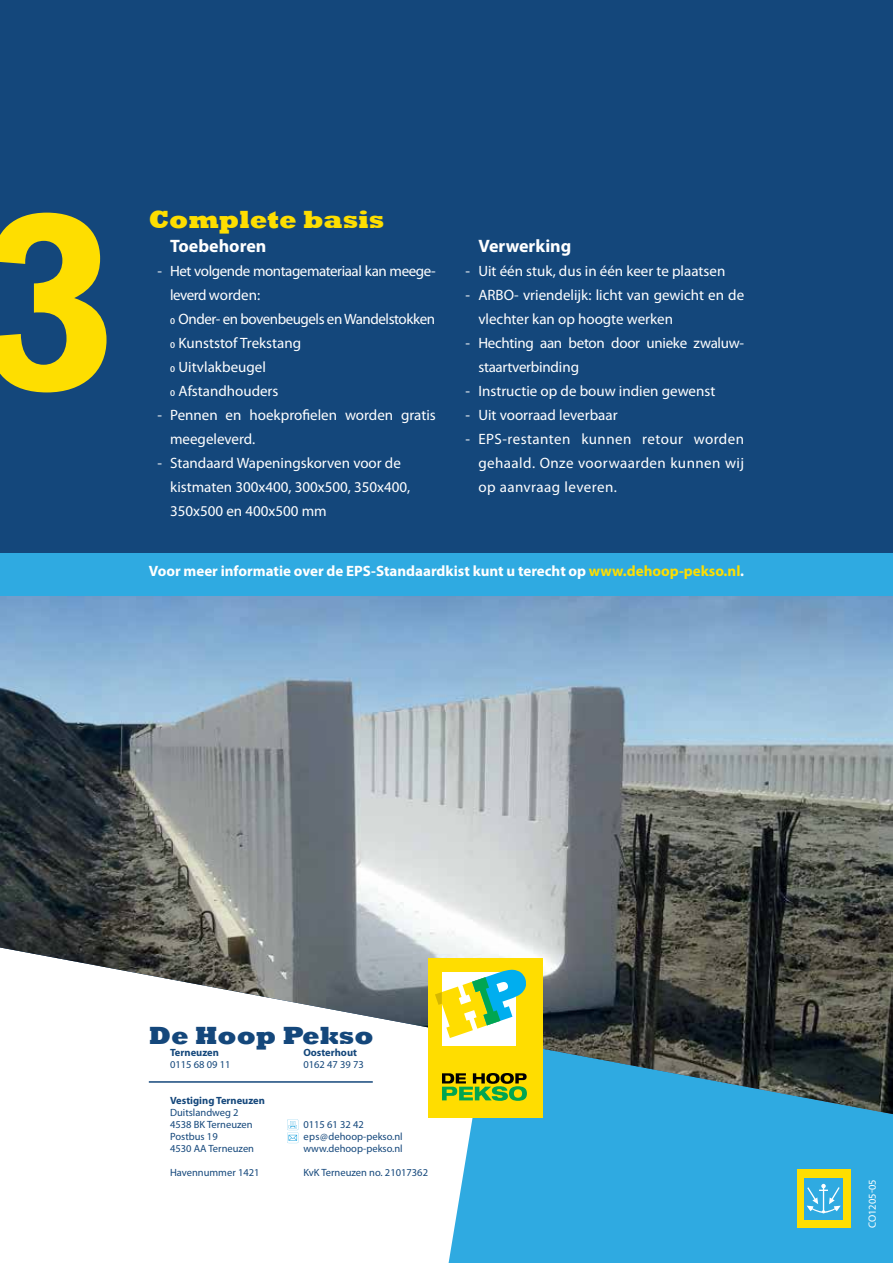
<style>
.page{position:relative;width:893px;height:1263px;background:#fff}
.page>*{position:absolute;margin:0;border:0;box-sizing:border-box;transform-origin:0 0}
.t1{font:800 25.5px "Rockwell";color:#fede00}
.t2{font:800 25.5px "Rockwell";color:#14477b}
.t3{font:700 18px "Myriad Pro";color:#fff}
.t4{font:15px/24px "Myriad Pro";color:#fff}
.t5{font:15px/24px "Myriad Pro";letter-spacing:-.03em;color:#fff}
.t6{font:700 15px "Myriad Pro";color:#fff}
.t7{font:15px/24px "Myriad Pro";letter-spacing:-.02em;color:#fff}
.t8{font:10.5px/12px "Myriad Pro";color:#14477b}
.t9{font:700 10.5px "Myriad Pro";color:#14477b}
.t10{font:10.5px "Myriad Pro";color:#fff}
.s1{color:#fede00}
</style>
<div class="page">
<div style="left:446px;top:1114px;width:447px;height:149px;background:#2faae1"></div>
<div style="left:0;top:0;width:893px;height:553px;background:#14477b"></div>
<img style="left:0;top:595px;width:893px;height:519px">
<div style="left:0;top:553px;width:893px;height:42px;background:#2faae1"></div>
<hr style="left:149px;top:1081px;width:224px;height:2px;background:#14477b">
<svg style="left:287px;top:1119px;width:11px;height:24px"></svg>
<svg style="left:0;top:213px;width:107px;height:179px;background:#9b9e33"></svg>
<div style="left:428px;top:958px;width:115px;height:159px;background:#fd0"></div>
<div style="left:442px;top:972px;width:73px;height:74px;background:#fff"></div>
<svg style="left:442px;top:1073px;width:85px;height:28px"></svg>
<svg style="left:435px;top:969px;width:91px;height:69px"></svg>
<div style="left:797px;top:1169px;width:53px;height:59px;background:#fede00"></div>
<div style="left:804px;top:1178px;width:39px;height:41px;background:#2faae1"></div>
<svg style="left:807px;top:1184px;width:34px;height:29px"></svg>
<h1 class="t1" style="left:149px;top:205px;width:237px">Complete basis</h1>
<p class="t3" style="left:170px;top:234px;width:98px">Toebehoren</p>
<p class="t5" style="left:170px;top:259px;width:267px;text-indent:-13px">- Het volgende montagemateriaal kan meege&shy;leverd worden:<br>Ř Onder- en bovenbeugels en Wandelstokken<br>Ř Kunststof Trekstang<br>Ř Uitvlakbeugel<br>Ř Afstandhouders</p>
<p class="t4" style="left:170px;top:403px;width:267px;text-indent:-13px">- Pennen en hoekprofielen worden gratis meegeleverd.</p>
<p class="t4" style="left:170px;top:451px;width:242px;text-indent:-13px">- Standaard Wapeningskorven voor de kistmaten 300x400, 300x500, 350x400,<br>350x500 en 400x500 mm</p>
<p class="t3" style="left:478px;top:234px;width:94px">Verwerking</p>
<p class="t4" style="left:466px;top:259px;width:261px">- Uit één stuk, dus in één keer te plaatsen</p>
<p class="t4" style="left:478px;top:283px;width:267px;text-indent:-13px">- ARBO- vriendelijk: licht van gewicht en de vlechter kan op hoogte werken</p>
<p class="t7" style="left:478px;top:331px;width:267px;text-indent:-13px">- Hechting aan beton door unieke zwaluw&shy;staartverbinding</p>
<p class="t4" style="left:466px;top:379px;width:251px">- Instructie op de bouw indien gewenst</p>
<p class="t4" style="left:466px;top:403px;width:154px">- Uit voorraad leverbaar</p>
<p class="t4" style="left:478px;top:427px;width:267px;text-align:justify;text-indent:-13px">- EPS-restanten kunnen retour worden gehaald. Onze voorwaarden kunnen wij op aanvraag leveren.</p>
<p class="t6" style="left:149px;top:561px;width:597px">Voor meer informatie over de EPS-Standaardkist kunt u terecht op <span class="s1">www.dehoop-pekso.nl</span>.</p>
<h1 class="t2" style="left:149px;top:1021px;width:226px">De Hoop Pekso</h1>
<p class="t9" style="left:170px;top:1046px;width:50px">Terneuzen</p>
<p class="t9" style="left:303px;top:1046px;width:55px">Oosterhout</p>
<p class="t8" style="left:170px;top:1058px;width:62px">0115 68 09 11</p>
<p class="t8" style="left:303px;top:1058px;width:62px">0162 47 39 73</p>
<p class="t9" style="left:170px;top:1094px;width:96px">Vestiging Terneuzen</p>
<p class="t8" style="left:170px;top:1106px;width:84px">Duitslandweg 2<br>4538 BK Terneuzen</p>
<p class="t8" style="left:303px;top:1118px;width:62px">0115 61 32 42</p>
<p class="t8" style="left:170px;top:1130px;width:49px">Postbus 19</p>
<p class="t8" style="left:303px;top:1130px;width:101px">eps@dehoop-pekso.nl</p>
<p class="t8" style="left:170px;top:1142px;width:86px">4530 AA Terneuzen</p>
<p class="t8" style="left:303px;top:1142px;width:101px">www.dehoop-pekso.nl</p>
<p class="t8" style="left:170px;top:1166px;width:91px">Havennummer 1421</p>
<p class="t8" style="left:303px;top:1166px;width:126px">KvK Terneuzen no. 21017362</p>
<p class="t10" style="left:866px;top:1228px;width:51px;rotate:-90deg">co1205-05</p>
</div>
